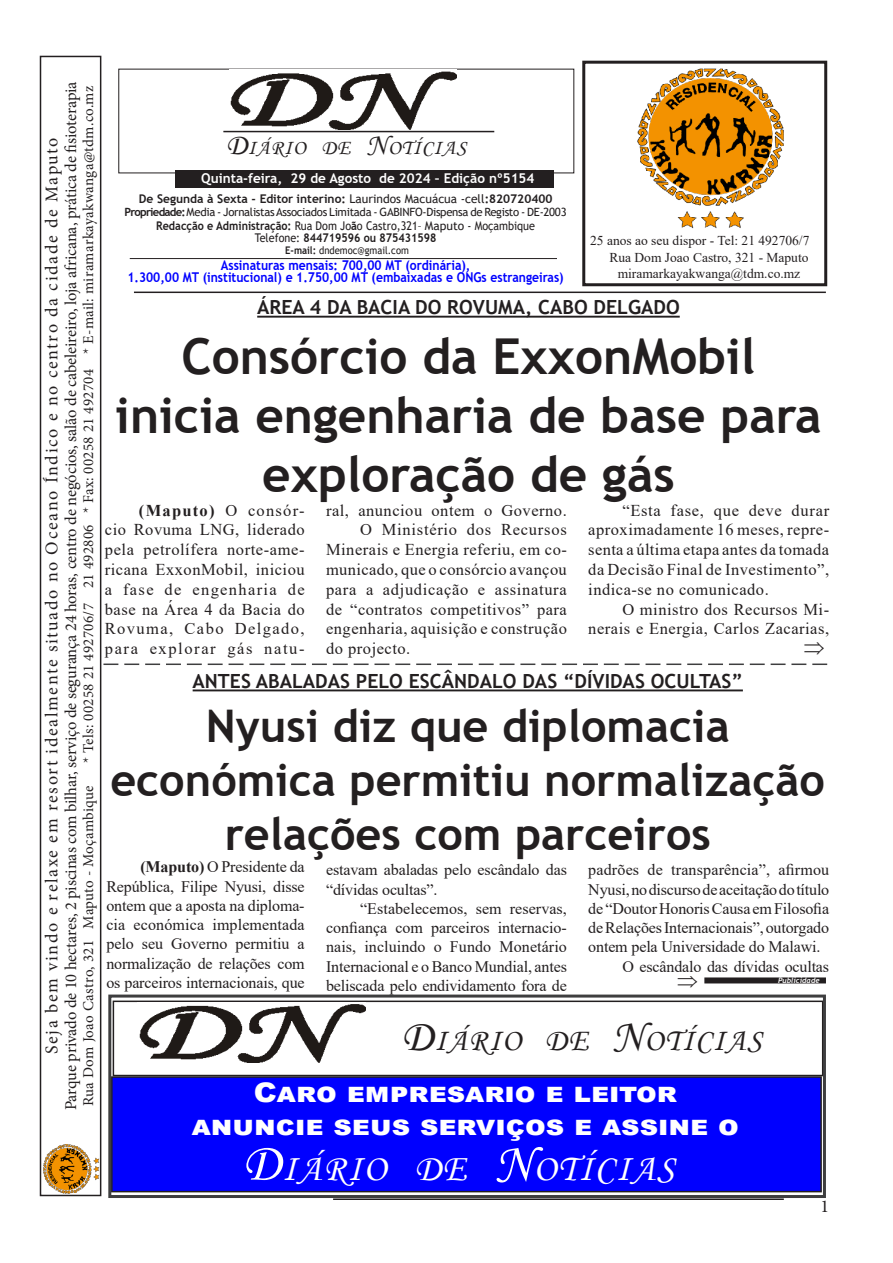
<style>
.page{position:relative;width:893px;height:1263px;background:#fff}
.page>*{position:absolute;margin:0;border:0;box-sizing:border-box;transform-origin:0 0}
.titulo{font:700 49.5px/59.4px "Trebuchet MS";color:#231f20;text-align:center}
.titulo-2{font:700 45px/54px "Trebuchet MS";color:#231f20;text-align:center}
.t{font:37.8px "Monotype Corsiva";letter-spacing:.045em;color:#fff}
.t-2{font:31.5px "Monotype Corsiva";letter-spacing:.045em;color:#231f20}
.t-3{font:900 27px "Arial";color:#fff;scale:1.1 1}
.t-4{font:21px "Monotype Corsiva";letter-spacing:.045em;color:#231f20}
.Ant{font:700 19.5px "Trebuchet MS";color:#231f20}
.t1{font:18px "Minion Pro";letter-spacing:.09em;color:#231f20}
.text{font:16.5px/19.8px "Times New Roman";letter-spacing:.03em;color:#231f20;text-align:justify}
.t2{font:16.5px "Minion Pro";letter-spacing:-.01em;color:#231f20}
.text-2{font:16.05px/19.2px "Times New Roman";letter-spacing:-.01em;color:#231f20;text-align:justify}
.t3{font:15px "Minion Pro";letter-spacing:.02em;color:#231f20}
.t-5{font:700 13.5px "Trebuchet MS";color:#00f;scale:.9 1}
.t4{font:13.5px "Times New Roman";color:#231f20}
.t5{font:700 13.5px "Trebuchet MS";color:#fff}
.t-6{font:700 12px "Trebuchet MS";color:#231f20}
.t-7{font:12px "Trebuchet MS";color:#231f20;scale:.9 1}
.t-8{font:700 12px "Trebuchet MS";color:#231f20;scale:.9 1}
.t-9{font:11.4px "Trebuchet MS";letter-spacing:-.025em;color:#231f20}
.t-10{font:10.5px "Trebuchet MS";color:#231f20;scale:.9 1}
.t-11{font:italic 700 7.5px "Trebuchet";color:#fff}
.s1{font-size:30px}
.s2{font-weight:400}
.s3{font-weight:700}
.s4{font-size:45px}
.s5{font-size:54px}
</style>
<div class="page">
<hr style="left:333px;top:1198px;width:451px;height:2px;background:#231f20">
<hr style="left:134px;top:292px;width:692px;height:1px;background:#231f20">
<hr style="left:223px;top:131px;width:271px;height:1px;background:#231f20">
<div style="left:175px;top:170px;width:378px;height:17px;background:#231f20"></div>
<img style="left:230px;top:71px;width:226px;height:58px">
<hr style="left:130px;top:258px;width:427px;height:1px;background:#231f20">
<svg style="left:103px;top:663px;width:724px;height:2px"></svg>
<img style="left:602px;top:60px;width:217px;height:169px">
<div style="left:582px;top:61px;width:245px;height:225px;border:3px solid #231f20"></div>
<img style="left:43px;top:1144px;width:55px;height:49px">
<div style="left:40px;top:56px;width:61px;height:1140px;border:2px solid #231f20"></div>
<div style="left:704px;top:977px;width:122px;height:6px;background:#231f20"></div>
<div style="left:112px;top:1077px;width:709px;height:114px;background:#00f"></div>
<div style="left:111px;top:1076px;width:711px;height:116px;border:2px solid #231f20"></div>
<div style="left:113px;top:1000px;width:710px;height:76px;border:2px solid #231f20"></div>
<div style="left:108px;top:994px;width:718px;height:204px;border:3px solid #3e3e3f"></div>
<img style="left:139px;top:1004px;width:226px;height:58px">
<hr style="left:257px;top:316px;width:423px;height:2px;background:#231f20">
<hr style="left:193px;top:689px;width:550px;height:2px;background:#231f20">
<p class="t2" style="left:60px;top:1110px;width:1030px;rotate:-90deg">Parque privado de 10 hectares, 2 piscinas com bilhar, serviço de segurança 24 horas, centro de negócios, salão de cabeleireiro, loja africana, prática de fisioterapia</p>
<p class="t3" style="left:78px;top:763px;width:678px;rotate:-90deg">* Tels: 00258 21 492706/7 21 492806 * Fax: 00258 21 492704 * E-mail: miramarkayakwanga@tdm.co.mz</p>
<p class="t-4" style="left:226px;top:135px;width:242px"><span class="s1">D</span>IÁRIO DE <span class="s1">N</span>OTÍCIAS</p>
<p class="t5" style="left:201px;top:170px;width:335px">Quinta-feira, 29 de Agosto de 2024 – Edição nº5154</p>
<p class="t1" style="left:40px;top:1054px;width:918px;rotate:-90deg">Seja bem vindo e relaxe em resort idealmente situado no Oceano Índico e no centro da cidade de Maputo</p>
<p class="t-6" style="left:139px;top:192px;width:415px">De Segunda à Sexta - Editor interino: <span class="s2">Laurindos Macuácua -cell</span>:820720400</p>
<p class="t-9" style="left:124px;top:204px;width:444px"><span class="s3">Propriedade:</span> Media - Jornalistas Associados Limitada - GABINFO-Dispensa de Registo - DE-2003</p>
<p class="t-7" style="left:156px;top:218px;width:422px"><span class="s3">Redacção e Administração:</span> Rua Dom Jo<span class="s3">ã</span>o Castro,321– Maputo - Moçambique</p>
<p class="t-8" style="left:255px;top:230px;width:203px"><span class="s2">Telefone:</span> 844719596 ou 875431598</p>
<p class="t-10" style="left:285px;top:244px;width:139px"><span class="s3">E-mail:</span> dndemoc@gmail.com</p>
<p class="t-5" style="left:221px;top:257px;width:279px">Assinaturas mensais: 700,00 MT (ordinária),</p>
<p class="t-5" style="left:127px;top:269px;width:486px">1.300,00 MT (institucional) e 1.750,00 MT (embaixadas e ONGs estrangeiras)</p>
<p class="t4" style="left:590px;top:231px;width:221px">25 anos ao seu dispor - Tel: 21 492706/7</p>
<p class="t4" style="left:609px;top:248px;width:201px">Rua Dom Joao Castro, 321 - Maputo</p>
<p class="t4" style="left:618px;top:264px;width:184px">miramarkayakwanga@tdm.co.mz</p>
<p class="Ant" style="left:257px;top:295px;width:424px">ÁREA 4 DA BACIA DO ROVUMA, CABO DELGADO</p>
<p class="titulo" style="left:115px;top:326px;width:708px">Consórcio da ExxonMobil inicia engenharia de base para exploração de gás</p>
<p class="text" style="left:326px;top:499px;width:242px">ral, anunciou ontem o Governo.</p>
<p class="text" style="left:326px;top:519px;width:242px;text-indent:34px">O Ministério dos Recursos Minerais e Energia referiu, em co&shy;municado, que o consórcio avançou para a adjudicação e assinatura de “contratos competitivos” para engenharia, aquisição e construção do projecto.</p>
<p class="text" style="left:588px;top:499px;width:242px;text-indent:34px">“Esta fase, que deve durar aproximadamente 16 meses, repre&shy;senta a última etapa antes da tomada da Decisão Final de Investimento”, indica-se no comunicado.</p>
<p class="text" style="left:588px;top:599px;width:242px;text-align:right">O ministro dos Recursos Mi&shy;nerais e Energia, Carlos Zacarias,</p>
<p class="text" style="left:105px;top:499px;width:201px;text-indent:34px"><span class="s3">(Maputo)</span> O consór&shy;cio Rovuma LNG, liderado pela petrolífera norte-ame&shy;ricana ExxonMobil, iniciou a fase de engenharia de base na Área 4 da Bacia do Rovuma, Cabo Delgado, para explorar gás natu-</p>
<p class="Ant" style="left:193px;top:669px;width:552px">ANTES ABALADAS PELO ESCÂNDALO DAS “DÍVIDAS OCULTAS”</p>
<p class="titulo-2" style="left:110px;top:699px;width:716px">Nyusi diz que diplomacia económica permitiu normalização relações com parceiros</p>
<p class="text-2" style="left:326px;top:860px;width:242px">estavam abaladas pelo escândalo das “dívidas ocultas”.</p>
<p class="text-2" style="left:326px;top:898px;width:242px;text-indent:34px">“Estabelecemos, sem reservas, confiança com parceiros internacio&shy;nais, incluindo o Fundo Monetário Internacional e o Banco Mundial, antes beliscada pelo endividamento fora de</p>
<p class="t3" style="left:78px;top:1106px;width:322px;rotate:-90deg">Rua Dom Joao Castro, 321 Maputo - Moçambique</p>
<p class="text-2" style="left:106px;top:857px;width:200px;text-indent:34px"><span class="s3">(Maputo)</span> O Presidente da República, Filipe Nyusi, disse ontem que a aposta na diploma&shy;cia económica implementada pelo seu Governo permitiu a normalização de relações com os parceiros internacionais, que</p>
<p class="text-2" style="left:588px;top:860px;width:242px">padrões de transparência”, afirmou Nyusi, no discurso de aceitação do título de “Doutor Honoris Causa em Filosofia de Relações Internacionais”, outorgado ontem pela Universidade do Malawi.</p>
<p class="text-2" style="left:622px;top:956px;width:208px">O escândalo das dívidas ocultas</p>
<p class="t-11" style="left:778px;top:976px;width:43px">Publicidade</p>
<p class="t-2" style="left:402px;top:1021px;width:362px"><span class="s4">D</span>IÁRIO DE <span class="s4">N</span>OTÍCIAS</p>
<p class="t-3" style="left:254px;top:1073px;width:386px">Caro empresario e leitor</p>
<p class="t-3" style="left:192px;top:1105px;width:499px">anuncie seus serviços e assine o</p>
<p class="t" style="left:243px;top:1145px;width:433px"><span class="s5">D</span>IÁRIO DE <span class="s5">N</span>OTÍCIAS</p>
</div>
